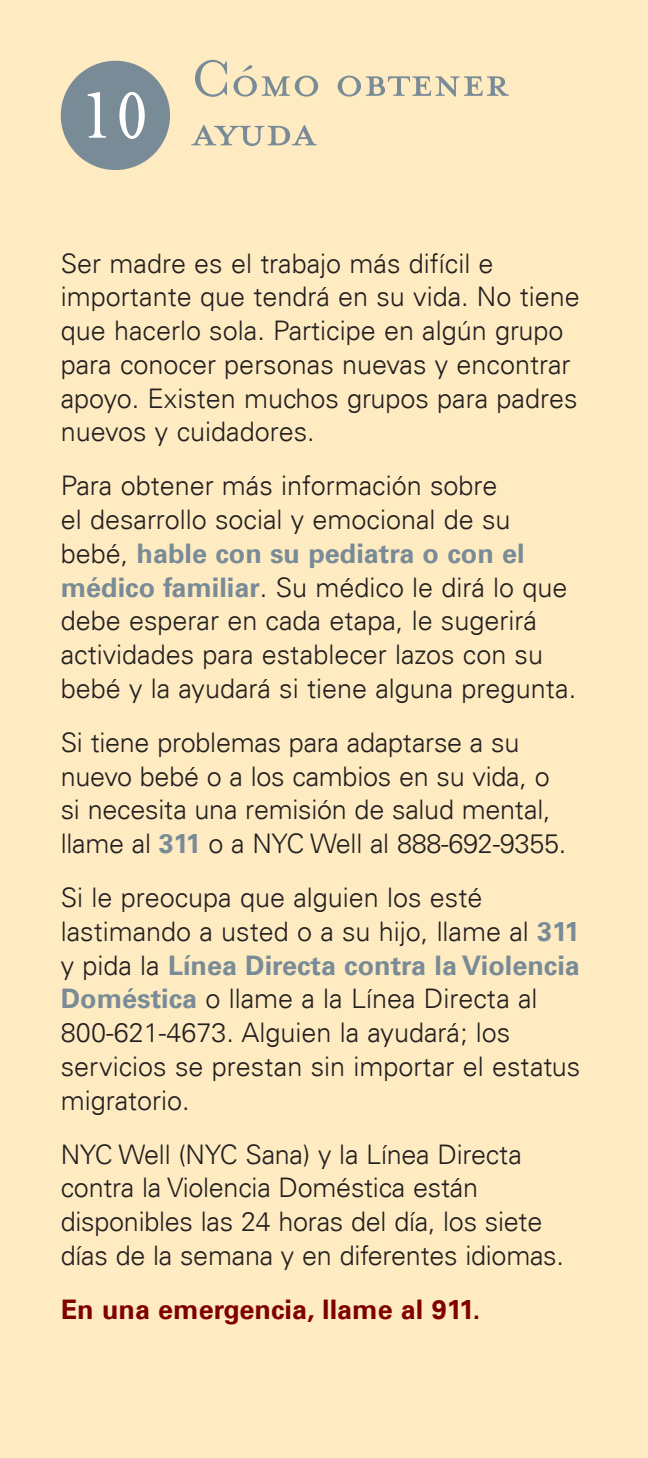
<style>
.page{position:relative;width:648px;height:1458px;background:#feebc1}
.page>*{position:absolute;margin:0;border:0;box-sizing:border-box;transform-origin:0 0}
.t1{font:74.25px "Mrs Eaves Petite Caps";color:#fff}
.t2{font:58.5px/49.5px "Mrs Eaves Petite Caps";letter-spacing:-.015em;color:#798b97}
.t3{font:300 27px/33.8px "Univers LT";color:#231f20}
.t4{font:700 27px "Univers LT";color:#800000}
.s1{font-weight:700;color:#798b97}
</style>
<div class="page">
<div style="left:61px;top:61px;width:109px;height:109px;background:#798b97;border-radius:50%"></div>
<p class="t1" style="left:80px;top:77px;width:71px">10</p>
<p class="t2" style="left:191px;top:55px;width:320px">Cómo obtener ayuda</p>
<p class="t3" style="left:61px;top:246px;width:521px">Ser madre es el trabajo más difícil e importante que tendrá en su vida. No tiene que hacerlo sola. Participe en algún grupo para conocer personas nuevas y encontrar apoyo. Existen muchos grupos para padres nuevos y cuidadores.</p>
<p class="t3" style="left:61px;top:469px;width:517px">Para obtener más información sobre<br>el desarrollo social y emocional de su bebé, <span class="s1">hable con su pediatra o con el médico familiar</span>. Su médico le dirá lo que debe esperar en cada etapa, le sugerirá actividades para establecer lazos con su bebé y la ayudará si tiene alguna pregunta.</p>
<p class="t3" style="left:61px;top:725px;width:507px">Si tiene problemas para adaptarse a su nuevo bebé o a los cambios en su vida, o si necesita una remisión de salud mental, llame al <span class="s1">311</span> o a NYC Well al 888-692-9355.</p>
<p class="t3" style="left:61px;top:881px;width:521px">Si le preocupa que alguien los esté lastimando a usted o a su hijo, llame al <span class="s1">311 </span>y pida la <span class="s1">Línea Directa contra la Violencia Doméstica</span> o llame a la Línea Directa al 800-621-4673. Alguien la ayudará; los servicios se prestan sin importar el estatus migratorio.</p>
<p class="t3" style="left:61px;top:1137px;width:505px">NYC Well (NYC Sana) y la Línea Directa contra la Violencia Doméstica están disponibles las 24 horas del día, los siete días de la semana y en diferentes idiomas.</p>
<p class="t4" style="left:61px;top:1294px;width:421px">En una emergencia, llame al 911.</p>
</div>
